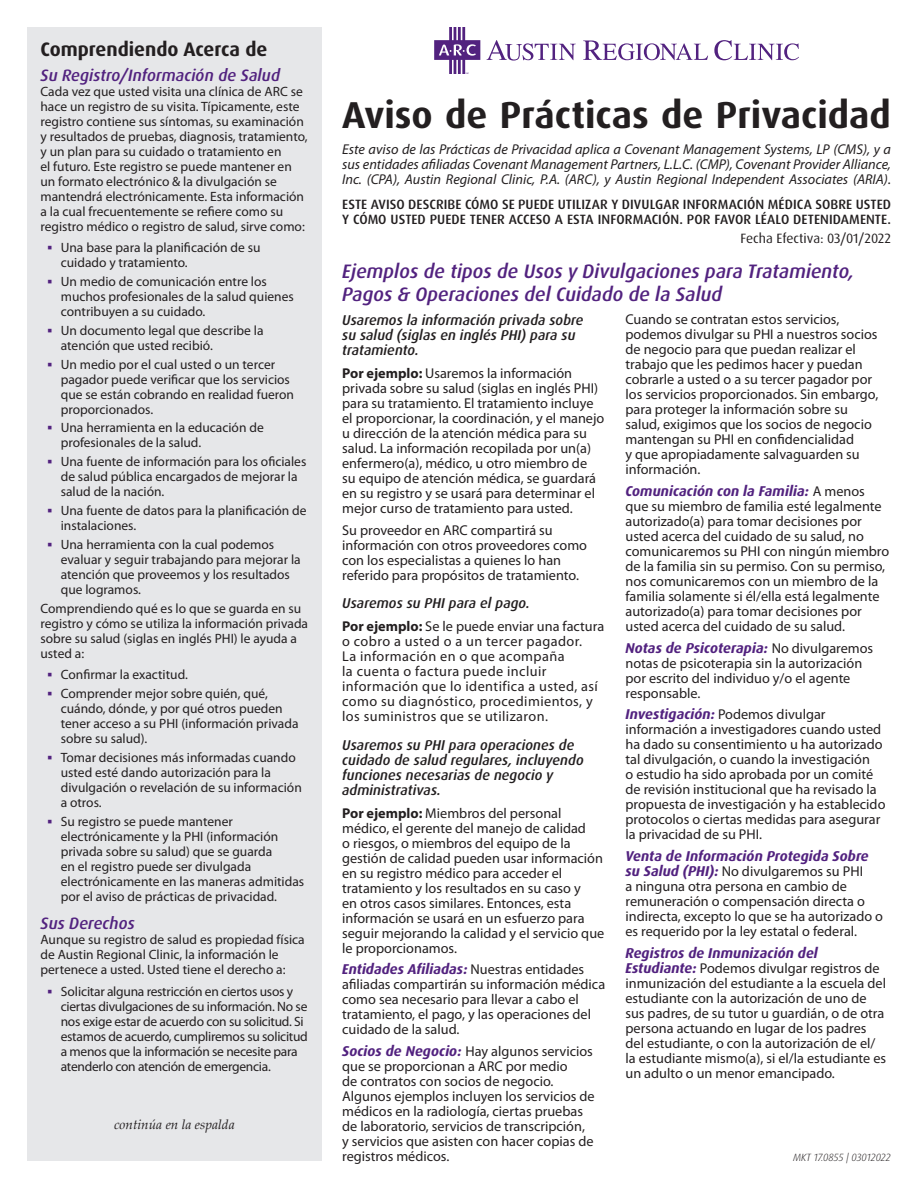
<style>
.page{position:relative;width:918px;height:1188px;background:#fff}
.page>*{position:absolute;margin:0;border:0;box-sizing:border-box;transform-origin:0 0}
.t1{font:700 37.5px "Dax Pro";color:#231f20}
.t2{font:italic 500 19.5px/23.4px "Dax Pro";color:#52227f}
.t3{font:700 19.5px "Dax Pro";color:#231f20}
.HEADER---purple{font:italic 500 16.5px "Dax Pro";color:#52227f}
.BODY_COPY{font:14.25px/15px "Myriad Pro";color:#231f20}
.t4{font:italic 14.25px/15px "Myriad Pro";color:#231f20;text-align:justify}
.BODY_COPY-2{font:14.25px/15px "Myriad Pro";letter-spacing:.03em;color:#231f20}
.SUBHEAD---black{font:italic 500 14.25px/15px "Dax Pro";color:#231f20}
.BODY_COPY-3{font:13.5px/15px "Myriad Pro";color:#231f20}
.BODY_COPY-4{font:13.5px/15px "Myriad Pro";letter-spacing:-.02em;color:#231f20}
.t5{font:500 13.5px/15px "Dax Pro";letter-spacing:.005em;color:#231f20}
.t6{font:13.5px "Dax Pro";color:#231f20}
.t7{font:italic 13.5px "Palatino Linotype";color:#231f20}
.t8{font:italic 300 10.5px "Dax Pro";color:#231f20}
.s1{font-weight:700}
.s2{font-family:"Dax Pro";font-weight:700;font-style:italic;color:#52227f}
</style>
<div class="page">
<svg style="left:714px;top:40px;width:85px;height:20px"></svg>
<svg style="left:583px;top:40px;width:125px;height:20px"></svg>
<svg style="left:487px;top:40px;width:89px;height:21px"></svg>
<svg style="left:434px;top:27px;width:46px;height:47px"></svg>
<div style="left:27px;top:27px;width:295px;height:1134px;background:#e6e7e9"></div>
<p class="t3" style="left:40px;top:36px;width:228px">Comprendiendo Acerca de</p>
<p class="HEADER---purple" style="left:40px;top:64px;width:241px">Su Registro/Información de Salud</p>
<p class="BODY_COPY-3" style="left:40px;top:83px;width:269px">Cada vez que usted visita una clínica de ARC se hace un registro de su visita. Típicamente, este registro contiene sus síntomas, su examinación y resultados de pruebas, diagnosis, tratamiento, y un plan para su cuidado o tratamiento en<br>el futuro. Este registro se puede mantener en un formato electrónico &amp; la divulgación se mantendrá electrónicamente. Esta información a la cual frecuentemente se refiere como su registro médico o registro de salud, sirve como:</p>
<p class="BODY_COPY-3" style="left:61px;top:240px;width:201px">Una base para la planificación de su cuidado y tratamiento.</p>
<p class="BODY_COPY-3" style="left:61px;top:274px;width:235px">Un medio de comunicación entre los muchos profesionales de la salud quienes contribuyen a su cuidado.</p>
<p class="BODY_COPY-3" style="left:61px;top:323px;width:204px">Un documento legal que describe la atención que usted recibió.</p>
<p class="BODY_COPY-3" style="left:61px;top:356px;width:235px">Un medio por el cual usted o un tercer pagador puede verificar que los servicios que se están cobrando en realidad fueron proporcionados.</p>
<p class="BODY_COPY-3" style="left:61px;top:420px;width:205px">Una herramienta en la educación de profesionales de la salud.</p>
<p class="BODY_COPY-3" style="left:61px;top:454px;width:247px">Una fuente de información para los oficiales de salud pública encargados de mejorar la salud de la nación.</p>
<p class="BODY_COPY-3" style="left:61px;top:503px;width:247px">Una fuente de datos para la planificación de instalaciones.</p>
<p class="BODY_COPY-3" style="left:61px;top:537px;width:241px">Una herramienta con la cual podemos evaluar y seguir trabajando para mejorar la atención que proveemos y los resultados que logramos.</p>
<p class="BODY_COPY-3" style="left:40px;top:600px;width:269px">Comprendiendo qué es lo que se guarda en su registro y cómo se utiliza la información privada sobre su salud (siglas en inglés PHI) le ayuda a usted a:</p>
<p class="BODY_COPY-3" style="left:61px;top:667px;width:129px">Confirmar la exactitud.</p>
<p class="BODY_COPY-3" style="left:61px;top:686px;width:239px">Comprender mejor sobre quién, qué, cuándo, dónde, y por qué otros pueden tener acceso a su PHI (información privada sobre su salud).</p>
<p class="BODY_COPY-3" style="left:61px;top:750px;width:243px">Tomar decisiones más informadas cuando usted esté dando autorización para la divulgación o revelación de su información a otros.</p>
<p class="BODY_COPY-3" style="left:61px;top:813px;width:245px">Su registro se puede mantener electrónicamente y la PHI (información privada sobre su salud) que se guarda<br>en el registro puede ser divulgada electrónicamente en las maneras admitidas por el aviso de prácticas de privacidad.</p>
<p class="HEADER---purple" style="left:40px;top:913px;width:96px">Sus Derechos</p>
<p class="BODY_COPY-3" style="left:40px;top:932px;width:266px">Aunque su registro de salud es propiedad física de Austin Regional Clinic, la información le pertenece a usted. Usted tiene el derecho a:</p>
<p class="BODY_COPY-4" style="left:61px;top:984px;width:249px">Solicitar alguna restricción en ciertos usos y ciertas divulgaciones de su información. No se nos exige estar de acuerdo con su solicitud. Si estamos de acuerdo, cumpliremos su solicitud a menos que la información se necesite para atenderlo con atención de emergencia.</p>
<p class="t7" style="left:114px;top:1114px;width:122px">continúa en la espalda</p>
<p class="t1" style="left:342px;top:90px;width:550px">Aviso de Prácticas de Privacidad</p>
<p class="t4" style="left:342px;top:141px;width:550px">Este aviso de las Prácticas de Privacidad aplica a Covenant Management Systems, LP (CMS), y a sus entidades afiliadas Covenant Management Partners, L.L.C. (CMP), Covenant Provider Alliance, Inc. (CPA), Austin Regional Clinic, P.A. (ARC), y Austin Regional Independent Associates (ARIA).</p>
<p class="t5" style="left:342px;top:197px;width:550px">ESTE AVISO DESCRIBE CÓMO SE PUEDE UTILIZAR Y DIVULGAR INFORMACIÓN MÉDICA SOBRE USTED<br>Y CÓMO USTED PUEDE TENER ACCESO A ESTA INFORMACIÓN. POR FAVOR LÉALO DETENIDAMENTE.</p>
<p class="t6" style="left:740px;top:230px;width:152px">Fecha Efectiva: 03/01/2022</p>
<p class="t2" style="left:342px;top:259px;width:514px">Ejemplos de tipos de Usos y Divulgaciones para Tratamiento,<br>Pagos &amp; Operaciones del Cuidado de la Salud</p>
<p class="SUBHEAD---black" style="left:342px;top:312px;width:243px">Usaremos la información privada sobre su salud (siglas en inglés PHI) para su tratamiento.</p>
<p class="BODY_COPY" style="left:342px;top:365px;width:264px"><span class="s1">Por ejemplo:</span> Usaremos la información privada sobre su salud (siglas en inglés PHI) para su tratamiento. El tratamiento incluye el proporcionar, la coordinación, y el manejo u dirección de la atención médica para su salud. La información recopilada por un(a) enfermero(a), médico, u otro miembro de<br>su equipo de atención médica, se guardará en su registro y se usará para determinar el mejor curso de tratamiento para usted.</p>
<p class="BODY_COPY" style="left:342px;top:522px;width:246px">Su proveedor en ARC compartirá su información con otros proveedores como con los especialistas a quienes lo han referido para propósitos de tratamiento.</p>
<p class="SUBHEAD---black" style="left:342px;top:596px;width:189px">Usaremos su PHI para el pago.</p>
<p class="BODY_COPY-2" style="left:342px;top:619px;width:264px"><span class="s1">Por ejemplo:</span> Se le puede enviar una factura o cobro a usted o a un tercer pagador.<br>La información en o que acompaña<br>la cuenta o factura puede incluir información que lo identifica a usted, así como su diagnóstico, procedimientos, y los suministros que se utilizaron.</p>
<p class="SUBHEAD---black" style="left:342px;top:737px;width:243px">Usaremos su PHI para operaciones de cuidado de salud regulares, incluyendo funciones necesarias de negocio y administrativas.</p>
<p class="BODY_COPY" style="left:342px;top:805px;width:264px"><span class="s1">Por ejemplo:</span> Miembros del personal médico, el gerente del manejo de calidad<br>o riesgos, o miembros del equipo de la gestión de calidad pueden usar información en su registro médico para acceder el tratamiento y los resultados en su caso y<br>en otros casos similares. Entonces, esta información se usará en un esfuerzo para seguir mejorando la calidad y el servicio que le proporcionamos.</p>
<p class="BODY_COPY" style="left:342px;top:962px;width:265px"><span class="s2">Entidades Afiliadas:</span> Nuestras entidades afiliadas compartirán su información médica como sea necesario para llevar a cabo el tratamiento, el pago, y las operaciones del cuidado de la salud.</p>
<p class="BODY_COPY" style="left:342px;top:1044px;width:254px"><span class="s2">Socios de Negocio:</span> Hay algunos servicios que se proporcionan a ARC por medio<br>de contratos con socios de negocio.<br>Algunos ejemplos incluyen los servicios de médicos en la radiología, ciertas pruebas de laboratorio, servicios de transcripción, y servicios que asisten con hacer copias de registros médicos.</p>
<p class="BODY_COPY" style="left:626px;top:312px;width:254px">Cuando se contratan estos servicios, podemos divulgar su PHI a nuestros socios de negocio para que puedan realizar el trabajo que les pedimos hacer y puedan cobrarle a usted o a su tercer pagador por los servicios proporcionados. Sin embargo, para proteger la información sobre su salud, exigimos que los socios de negocio mantengan su PHI en confidencialidad<br>y que apropiadamente salvaguarden su información.</p>
<p class="BODY_COPY" style="left:626px;top:483px;width:265px"><span class="s2">Comunicación con la Familia:</span> A menos que su miembro de familia esté legalmente autorizado(a) para tomar decisiones por usted acerca del cuidado de su salud, no comunicaremos su PHI con ningún miembro de la familia sin su permiso. Con su permiso, nos comunicaremos con un miembro de la familia solamente si él/ella está legalmente autorizado(a) para tomar decisiones por usted acerca del cuidado de su salud.</p>
<p class="BODY_COPY" style="left:626px;top:640px;width:249px"><span class="s2">Notas de Psicoterapia:</span> No divulgaremos notas de psicoterapia sin la autorización por escrito del individuo y/o el agente responsable.</p>
<p class="BODY_COPY" style="left:626px;top:707px;width:261px"><span class="s2">Investigación:</span> Podemos divulgar información a investigadores cuando usted ha dado su consentimiento u ha autorizado tal divulgación, o cuando la investigación<br>o estudio ha sido aprobada por un comité de revisión institucional que ha revisado la propuesta de investigación y ha establecido protocolos o ciertas medidas para asegurar la privacidad de su PHI.</p>
<p class="BODY_COPY" style="left:626px;top:849px;width:259px"><span class="s2">Venta de Información Protegida Sobre su Salud (PHI):</span> No divulgaremos su PHI<br>a ninguna otra persona en cambio de remuneración o compensación directa o indirecta, excepto lo que se ha autorizado o es requerido por la ley estatal o federal.</p>
<p class="BODY_COPY" style="left:626px;top:945px;width:262px"><span class="s2">Registros de Inmunización del Estudiante:</span> Podemos divulgar registros de inmunización del estudiante a la escuela del estudiante con la autorización de uno de sus padres, de su tutor u guardián, o de otra persona actuando en lugar de los padres del estudiante, o con la autorización de el/ la estudiante mismo(a), si el/la estudiante es un adulto o un menor emancipado.</p>
<p class="t8" style="left:793px;top:1151px;width:99px">MKT 17.0855 | 03012022</p>
</div>
